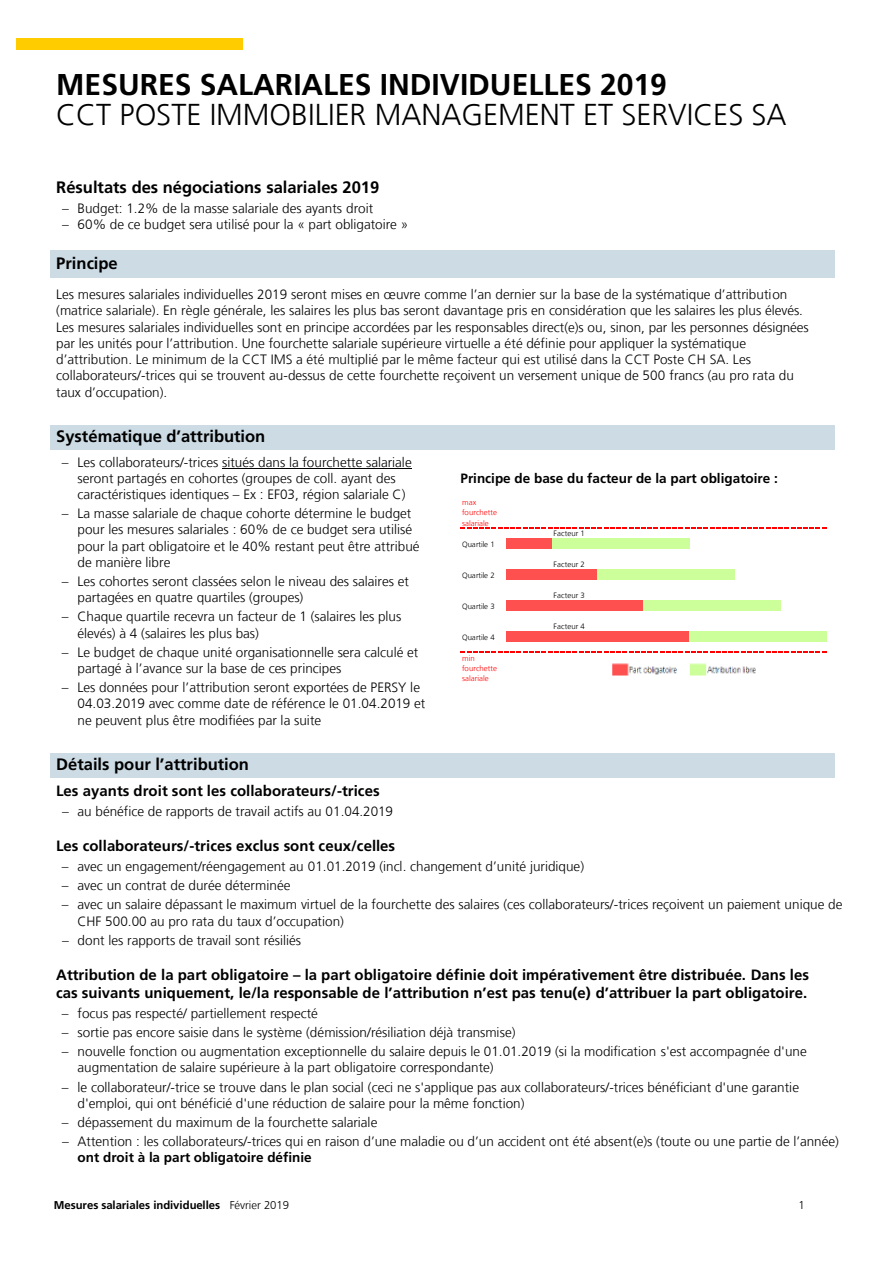
<style>
.page{position:relative;width:893px;height:1263px;background:#fff}
.page>*{position:absolute;margin:0;border:0;box-sizing:border-box;transform-origin:0 0}
.t1{font:300 30px "Frutiger";color:#000}
.t2{font:700 30px "Frutiger";color:#000}
.t3{font:700 16.5px "Frutiger";color:#000}
.t4{font:700 15px/18px "Frutiger";color:#000}
.t5{font:300 13.5px/16.2px "Frutiger";color:#000}
.t6{font:700 13.5px "Frutiger";color:#000}
.t7{font:700 11.4px "Frutiger";letter-spacing:-.005em;color:#000}
.t8{font:300 11.4px "Frutiger";color:#000}
.t9{font:300 7.8px/10.4px "Frutiger";color:#f00}
.t10{font:300 7.8px "Frutiger";color:#000}
.t11{font:300 7.8px "Frutiger";letter-spacing:.02em;color:#000}
.s1{font-weight:300}
</style>
<div class="page">
<div style="left:16px;top:39px;width:227px;height:11px;background:#fc0"></div>
<div style="left:51px;top:252px;width:782px;height:24px;background:#ccdbe4"></div>
<hr style="left:51px;top:250px;width:782px;height:2px;background:#ccdbe4">
<hr style="left:51px;top:276px;width:782px;height:1px;background:#ccdbe4">
<svg style="left:50px;top:250px;width:1px;height:27px"></svg>
<hr style="left:833px;top:252px;width:2px;height:24px;background:#ccdbe4">
<div style="left:51px;top:426px;width:782px;height:22px;background:#ccdbe4"></div>
<hr style="left:51px;top:425px;width:782px;height:1px;background:#ccdbe4">
<hr style="left:51px;top:448px;width:782px;height:1px;background:#ccdbe4">
<svg style="left:50px;top:425px;width:1px;height:24px"></svg>
<hr style="left:833px;top:426px;width:2px;height:22px;background:#ccdbe4">
<hr style="left:222px;top:468px;width:190px;height:1px;background:#000">
<div style="left:51px;top:754px;width:782px;height:22px;background:#ccdbe4"></div>
<hr style="left:51px;top:753px;width:782px;height:1px;background:#ccdbe4">
<hr style="left:51px;top:776px;width:782px;height:1px;background:#ccdbe4">
<svg style="left:50px;top:753px;width:1px;height:24px"></svg>
<hr style="left:833px;top:754px;width:2px;height:22px;background:#ccdbe4">
<div style="left:506px;top:538px;width:46px;height:11px;background:#ff5050"></div>
<div style="left:552px;top:538px;width:137px;height:11px;background:#cf9"></div>
<div style="left:506px;top:569px;width:92px;height:11px;background:#ff5050"></div>
<div style="left:597px;top:569px;width:138px;height:11px;background:#cf9"></div>
<div style="left:506px;top:600px;width:138px;height:11px;background:#ff5050"></div>
<div style="left:643px;top:600px;width:138px;height:11px;background:#cf9"></div>
<div style="left:506px;top:631px;width:183px;height:11px;background:#ff5050"></div>
<div style="left:689px;top:631px;width:137px;height:11px;background:#cf9"></div>
<svg style="left:460px;top:528px;width:366px;height:1px"></svg>
<svg style="left:460px;top:652px;width:366px;height:1px"></svg>
<img style="left:612px;top:663px;width:144px;height:13px">
<h1 class="t2" style="left:56px;top:67px;width:612px">MESURES SALARIALES INDIVIDUELLES 2019</h1>
<h1 class="t1" style="left:56px;top:97px;width:732px">CCT POSTE IMMOBILIER MANAGEMENT ET SERVICES SA</h1>
<p class="t3" style="left:56px;top:178px;width:324px">Résultats des négociations salariales 2019</p>
<p class="t5" style="left:62px;top:200px;width:313px">– Budget: 1.2% de la masse salariale des ayants droit</p>
<p class="t5" style="left:62px;top:216px;width:348px">– 60% de ce budget sera utilisé pour la « part obligatoire »</p>
<p class="t3" style="left:56px;top:254px;width:63px">Principe</p>
<p class="t5" style="left:56px;top:287px;width:754px">Les mesures salariales individuelles 2019 seront mises en œuvre comme l’an dernier sur la base de la systématique d’attribution (matrice salariale). En règle générale, les salaires les plus bas seront davantage pris en considération que les salaires les plus élevés.<br>Les mesures salariales individuelles sont en principe accordées par les responsables direct(e)s ou, sinon, par les personnes désignées par les unités pour l’attribution. Une fourchette salariale supérieure virtuelle a été définie pour appliquer la systématique d’attribution. Le minimum de la CCT IMS a été multiplié par le même facteur qui est utilisé dans la CCT Poste CH SA. Les collaborateurs/-trices qui se trouvent au-dessus de cette fourchette reçoivent un versement unique de 500 francs (au pro rata du taux d’occupation).</p>
<p class="t3" style="left:56px;top:426px;width:211px">Systématique d’attribution</p>
<p class="t5" style="left:78px;top:454px;width:336px;text-indent:-16px">– Les collaborateurs/-trices situés dans la fourchette salariale seront partagés en cohortes (groupes de coll. ayant des caractéristiques identiques – Ex : EF03, région salariale C)</p>
<p class="t5" style="left:78px;top:506px;width:344px;text-indent:-16px">– La masse salariale de chaque cohorte détermine le budget pour les mesures salariales : 60% de ce budget sera utilisé pour la part obligatoire et le 40% restant peut être attribué de manière libre</p>
<p class="t5" style="left:78px;top:573px;width:333px;text-indent:-16px">– Les cohortes seront classées selon le niveau des salaires et partagées en quatre quartiles (groupes)</p>
<p class="t5" style="left:78px;top:609px;width:325px;text-indent:-16px">– Chaque quartile recevra un facteur de 1 (salaires les plus élevés) à 4 (salaires les plus bas)</p>
<p class="t5" style="left:78px;top:644px;width:342px;text-indent:-16px">– Le budget de chaque unité organisationnelle sera calculé et partagé à l’avance sur la base de ces principes</p>
<p class="t5" style="left:78px;top:679px;width:349px;text-indent:-16px">– Les données pour l’attribution seront exportées de PERSY le<br>04.03.2019 avec comme date de référence le 01.04.2019 et ne peuvent plus être modifiées par la suite</p>
<p class="t6" style="left:460px;top:470px;width:319px">Principe de base du facteur de la part obligatoire :</p>
<p class="t9" style="left:462px;top:497px;width:36px">max fourchette salariale</p>
<p class="t11" style="left:553px;top:529px;width:33px">Facteur 1</p>
<p class="t10" style="left:462px;top:539px;width:34px">Quartile 1</p>
<p class="t11" style="left:553px;top:560px;width:33px">Facteur 2</p>
<p class="t10" style="left:462px;top:570px;width:34px">Quartile 2</p>
<p class="t11" style="left:553px;top:591px;width:33px">Facteur 3</p>
<p class="t10" style="left:462px;top:601px;width:34px">Quartile 3</p>
<p class="t11" style="left:553px;top:622px;width:33px">Facteur 4</p>
<p class="t10" style="left:462px;top:632px;width:34px">Quartile 4</p>
<p class="t9" style="left:462px;top:653px;width:36px">min fourchette salariale</p>
<p class="t3" style="left:56px;top:754px;width:194px">Détails pour l’attribution</p>
<p class="t4" style="left:56px;top:782px;width:325px">Les ayants droit sont les collaborateurs/-trices</p>
<p class="t5" style="left:62px;top:803px;width:333px">– au bénéfice de rapports de travail actifs au 01.04.2019</p>
<p class="t4" style="left:56px;top:837px;width:340px">Les collaborateurs/-trices exclus sont ceux/celles</p>
<p class="t5" style="left:62px;top:858px;width:524px">– avec un engagement/réengagement au 01.01.2019 (incl. changement d’unité juridique)</p>
<p class="t5" style="left:62px;top:877px;width:230px">– avec un contrat de durée déterminée</p>
<p class="t5" style="left:78px;top:897px;width:766px;text-indent:-16px">– avec un salaire dépassant le maximum virtuel de la fourchette des salaires (ces collaborateurs/-trices reçoivent un paiement unique de<br>CHF 500.00 au pro rata du taux d’occupation)</p>
<p class="t5" style="left:62px;top:932px;width:241px">– dont les rapports de travail sont résiliés</p>
<p class="t4" style="left:56px;top:966px;width:754px">Attribution de la part obligatoire – la part obligatoire définie doit impérativement être distribuée. Dans les cas suivants uniquement, le/la responsable de l’attribution n’est pas tenu(e) d’attribuer la part obligatoire.</p>
<p class="t5" style="left:62px;top:1005px;width:258px">– focus pas respecté/ partiellement respecté</p>
<p class="t5" style="left:62px;top:1024px;width:455px">– sortie pas encore saisie dans le système (démission/résiliation déjà transmise)</p>
<p class="t5" style="left:78px;top:1043px;width:731px;text-indent:-16px">– nouvelle fonction ou augmentation exceptionnelle du salaire depuis le 01.01.2019 (si la modification s'est accompagnée d'une augmentation de salaire supérieure à la part obligatoire correspondante)</p>
<p class="t5" style="left:78px;top:1079px;width:723px;text-indent:-16px">– le collaborateur/-trice se trouve dans le plan social (ceci ne s'applique pas aux collaborateurs/-trices bénéficiant d'une garantie d'emploi, qui ont bénéficié d'une réduction de salaire pour la même fonction)</p>
<p class="t5" style="left:62px;top:1114px;width:317px">– dépassement du maximum de la fourchette salariale</p>
<p class="t5" style="left:62px;top:1133px;width:778px">– Attention : les collaborateurs/-trices qui en raison d’une maladie ou d’un accident ont été absent(e)s (toute ou une partie de l’année)</p>
<p class="t6" style="left:78px;top:1150px;width:235px">ont droit à la part obligatoire définie</p>
<p class="t7" style="left:54px;top:1199px;width:237px">Mesures salariales individuelles <span class="s1">Février 2019</span></p>
<p class="t8" style="left:799px;top:1199px;width:8px">1</p>
</div>
